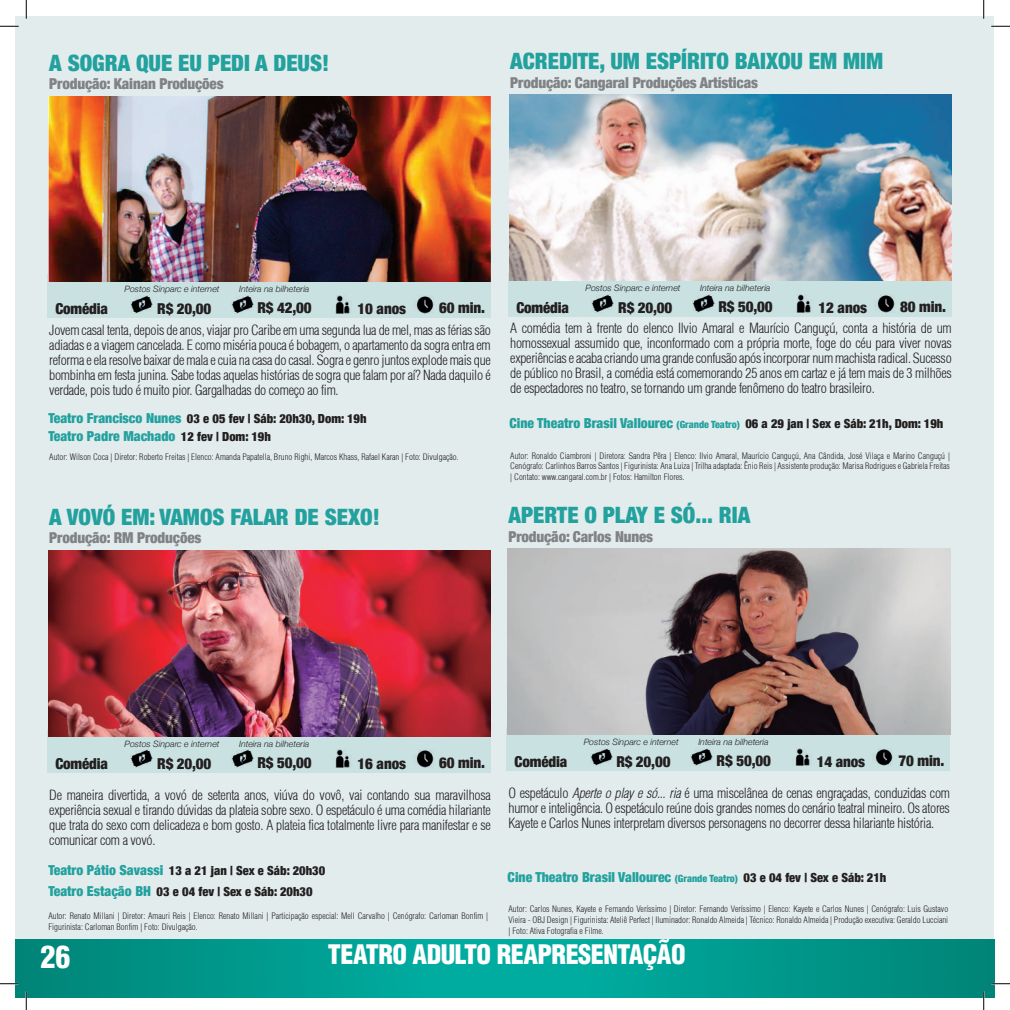
<style>
.page{position:relative;width:1010px;height:1010px;background:#fff}
.page>*{position:absolute;margin:0;border:0;box-sizing:border-box;transform-origin:0 0}
.t1{font:900 condensed 30px "Helvetica";color:#fff}
.t2{font:900 condensed 26.25px "Helvetica";letter-spacing:-.02em;color:#fff}
.t3{font:900 condensed 22.5px "Helvetica Neue";color:#22a19e}
.t4{font:900 condensed 15px "Helvetica Neue";letter-spacing:-.01em;color:#231f20}
.t5{font:900 condensed 15px "Helvetica Neue";letter-spacing:-.01em;color:#808285}
.t6{font:300 condensed 13.75px/15px "Helvetica";letter-spacing:-.02em;color:#231f20;text-align:justify}
.t7{font:900 condensed 13.75px "Helvetica Neue";color:#22a19e}
.t8{font:900 condensed 12.5px/20.5px "Helvetica Neue";color:#231f20}
.t9{font:300 condensed 8.75px/10.6px "Helvetica";color:#231f20;text-align:justify}
.t10{font:italic 300 8.75px "Helvetica Neue";color:#231f20}
.s1{font-size:13.75px;color:#22a19e}
.s2{font-size:12.5px;color:#231f20}
.s3{font-size:10px;color:#22a19e}
.s4{font-style:italic}
.s5{font-size:10px}
</style>
<div class="page">
<div style="left:16px;top:16px;width:978px;height:978px;background:#e2ecec"></div>
<svg style="left:16px;top:939px;width:978px;height:58px;background:#009a8e"></svg>
<div style="left:48px;top:729px;width:442px;height:43px;background:#c9e1e1"></div>
<img style="left:48px;top:550px;width:442px;height:186px">
<img style="left:335px;top:749px;width:17px;height:18px">
<img style="left:416px;top:750px;width:18px;height:17px">
<img style="left:131px;top:749px;width:22px;height:18px">
<img style="left:231px;top:749px;width:22px;height:18px">
<div style="left:508px;top:273px;width:443px;height:43px;background:#c9e1e1"></div>
<img style="left:509px;top:95px;width:442px;height:185px">
<img style="left:796px;top:294px;width:17px;height:18px">
<img style="left:877px;top:295px;width:18px;height:17px">
<img style="left:591px;top:294px;width:22px;height:18px">
<img style="left:692px;top:294px;width:22px;height:18px">
<div style="left:506px;top:727px;width:443px;height:43px;background:#c9e1e1"></div>
<img style="left:507px;top:548px;width:442px;height:186px">
<img style="left:795px;top:748px;width:16px;height:17px">
<img style="left:875px;top:749px;width:18px;height:16px">
<img style="left:590px;top:748px;width:22px;height:17px">
<img style="left:690px;top:748px;width:22px;height:17px">
<div style="left:48px;top:275px;width:442px;height:43px;background:#c9e1e1"></div>
<img style="left:48px;top:96px;width:442px;height:186px">
<img style="left:335px;top:295px;width:17px;height:18px">
<img style="left:416px;top:296px;width:18px;height:17px">
<img style="left:131px;top:295px;width:22px;height:18px">
<img style="left:231px;top:295px;width:22px;height:18px">
<svg style="left:0;top:25px;width:19px;height:2px"></svg>
<svg style="left:991px;top:25px;width:18px;height:2px"></svg>
<svg style="left:0;top:982px;width:19px;height:2px"></svg>
<svg style="left:990px;top:982px;width:19px;height:2px"></svg>
<svg style="left:25px;top:0;width:2px;height:19px"></svg>
<svg style="left:25px;top:990px;width:2px;height:19px"></svg>
<svg style="left:983px;top:0;width:1px;height:19px"></svg>
<svg style="left:982px;top:990px;width:2px;height:19px"></svg>
<h3 class="t3" style="left:49px;top:44px;width:281px">A SOGRA QUE EU PEDI A DEUS!</h3>
<p class="t5" style="left:49px;top:71px;width:176px">Produção: Kainan Produções</p>
<h3 class="t3" style="left:510px;top:43px;width:374px">ACREDITE, UM ESPÍRITO BAIXOU EM MIM</h3>
<p class="t5" style="left:510px;top:70px;width:249px">Produção: Cangaral Produções Artísticas</p>
<p class="t10" style="left:124px;top:282px;width:96px">Postos Sinparc e internet</p>
<p class="t10" style="left:239px;top:282px;width:72px">Inteira na bilheteria</p>
<p class="t10" style="left:585px;top:281px;width:96px">Postos Sinparc e internet</p>
<p class="t10" style="left:700px;top:281px;width:72px">Inteira na bilheteria</p>
<p class="t4" style="left:257px;top:295px;width:56px">R$ 42,00</p>
<p class="t4" style="left:55px;top:296px;width:54px">Comédia</p>
<p class="t4" style="left:357px;top:296px;width:50px">10 anos</p>
<p class="t4" style="left:439px;top:295px;width:47px">60 min.</p>
<p class="t4" style="left:157px;top:296px;width:56px">R$ 20,00</p>
<p class="t4" style="left:718px;top:294px;width:56px">R$ 50,00</p>
<p class="t4" style="left:516px;top:295px;width:54px">Comédia</p>
<p class="t4" style="left:818px;top:295px;width:50px">12 anos</p>
<p class="t4" style="left:900px;top:294px;width:47px">80 min.</p>
<p class="t4" style="left:618px;top:295px;width:56px">R$ 20,00</p>
<p class="t6" style="left:49px;top:322px;width:443px">Jovem casal tenta, depois de anos, viajar pro Caribe em uma segunda lua de mel, mas as férias são adiadas e a viagem cancelada. E como miséria pouca é bobagem, o apartamento da sogra entra em reforma e ela resolve baixar de mala e cuia na casa do casal. Sogra e genro juntos explode mais que bombinha em festa junina. Sabe todas aquelas histórias de sogra que falam por aí? Nada daquilo é verdade, pois tudo é muito pior. Gargalhadas do começo ao fim.</p>
<p class="t6" style="left:510px;top:320px;width:443px">A comédia tem à frente do elenco Ilvio Amaral e Maurício Canguçú, conta a história de um homossexual assumido que, inconformado com a própria morte, foge do céu para viver novas experiências e acaba criando uma grande confusão após incorporar num machista radical. Sucesso de público no Brasil, a comédia está comemorando 25 anos em cartaz e já tem mais de 3 milhões de espectadores no teatro, se tornando um grande fenômeno do teatro brasileiro.</p>
<p class="t8" style="left:48px;top:407px;width:319px"><span class="s1">Teatro Francisco Nunes</span> 03 e 05 fev | Sáb: 20h30, Dom: 19h</p>
<p class="t7" style="left:48px;top:425px;width:224px">Teatro Padre Machado <span class="s2">12 fev | Dom: 19h</span></p>
<p class="t8" style="left:509px;top:412px;width:435px"><span class="s1">Cine Theatro Brasil Vallourec</span> <span class="s3">(Grande Teatro)</span> 06 a 29 jan | Sex e Sáb: 21h, Dom: 19h</p>
<p class="t9" style="left:49px;top:451px;width:411px">Autor: Wilson Coca | Diretor: Roberto Freitas | Elenco: Amanda Papatella, Bruno Righi, Marcos Khass, Rafael Karan | Foto: Divulgação.</p>
<p class="t9" style="left:510px;top:450px;width:441px">Autor: Ronaldo Ciambroni | Diretora: Sandra Pêra | Elenco: Ilvio Amaral, Maurício Canguçú, Ana Cândida, José Vilaça e Marino Canguçú | Cenógrafo: Carlinhos Barros Santos | Figurinista: Ana Luiza | Trilha adaptada: Ênio Reis | Assistente produção: Marisa Rodrigues e Gabriela Freitas | Contato: www.cangaral.com.br | Fotos: Hamilton Flores.</p>
<h3 class="t3" style="left:49px;top:498px;width:332px">A VOVÓ EM: VAMOS FALAR DE SEXO!</h3>
<h3 class="t3" style="left:508px;top:496px;width:243px">APERTE O PLAY E SÓ... RIA</h3>
<p class="t5" style="left:49px;top:525px;width:153px">Produção: RM Produções</p>
<p class="t5" style="left:508px;top:524px;width:146px">Produção: Carlos Nunes</p>
<p class="t10" style="left:124px;top:736px;width:96px">Postos Sinparc e internet</p>
<p class="t10" style="left:239px;top:736px;width:72px">Inteira na bilheteria</p>
<p class="t10" style="left:583px;top:734px;width:96px">Postos Sinparc e internet</p>
<p class="t10" style="left:698px;top:734px;width:72px">Inteira na bilheteria</p>
<p class="t4" style="left:257px;top:749px;width:56px">R$ 50,00</p>
<p class="t4" style="left:55px;top:750px;width:54px">Comédia</p>
<p class="t4" style="left:357px;top:750px;width:50px">16 anos</p>
<p class="t4" style="left:439px;top:749px;width:47px">60 min.</p>
<p class="t4" style="left:157px;top:750px;width:56px">R$ 20,00</p>
<p class="t4" style="left:716px;top:747px;width:56px">R$ 50,00</p>
<p class="t4" style="left:514px;top:749px;width:54px">Comédia</p>
<p class="t4" style="left:816px;top:749px;width:50px">14 anos</p>
<p class="t4" style="left:898px;top:747px;width:47px">70 min.</p>
<p class="t4" style="left:616px;top:749px;width:56px">R$ 20,00</p>
<p class="t6" style="left:49px;top:787px;width:443px">De maneira divertida, a vovó de setenta anos, viúva do vovô, vai contando sua maravilhosa experiência sexual e tirando dúvidas da plateia sobre sexo. O espetáculo é uma comédia hilariante que trata do sexo com delicadeza e bom gosto. A plateia fica totalmente livre para manifestar e se comunicar com a vovó.</p>
<p class="t6" style="left:508px;top:785px;width:443px">O espetáculo <span class="s4">Aperte o play e só... ria</span> é uma miscelânea de cenas engraçadas, conduzidas com humor e inteligência. O espetáculo reúne dois grandes nomes do cenário teatral mineiro. Os atores Kayete e Carlos Nunes interpretam diversos personagens no decorrer dessa hilariante história.</p>
<p class="t8" style="left:48px;top:859px;width:278px"><span class="s1">Teatro Pátio Savassi</span> 13 a 21 jan | Sex e Sáb: 20h30<br><span class="s1">Teatro Estação BH</span> 03 e 04 fev | Sex e Sáb: 20h30</p>
<p class="t7" style="left:507px;top:865px;width:380px">Cine Theatro Brasil Vallourec <span class="s5">(Grande Teatro)</span> <span class="s2">03 e 04 fev | Sex e Sáb: 21h</span></p>
<p class="t9" style="left:48px;top:910px;width:441px">Autor: Renato Millani | Diretor: Amauri Reis | Elenco: Renato Millani | Participação especial: Mell Carvalho | Cenógrafo: Carloman Bonfim |<br>Figurinista: Carloman Bonfim | Foto: Divulgação.</p>
<p class="t9" style="left:508px;top:903px;width:441px">Autor: Carlos Nunes, Kayete e Fernando Veríssimo | Diretor: Fernando Veríssimo | Elenco: Kayete e Carlos Nunes | Cenógrafo: Luis Gustavo Vieira - OBJ Design | Figurinista: Ateliê Perfect | Iluminador: Ronaldo Almeida | Técnico: Ronaldo Almeida | Produção executiva: Geraldo Lucciani | Foto: Ativa Fotografia e Filme.</p>
<h1 class="t1" style="left:40px;top:937px;width:31px">26</h1>
<h2 class="t2" style="left:328px;top:937px;width:359px">TEATRO ADULTO REAPRESENTAÇÃO</h2>
</div>
